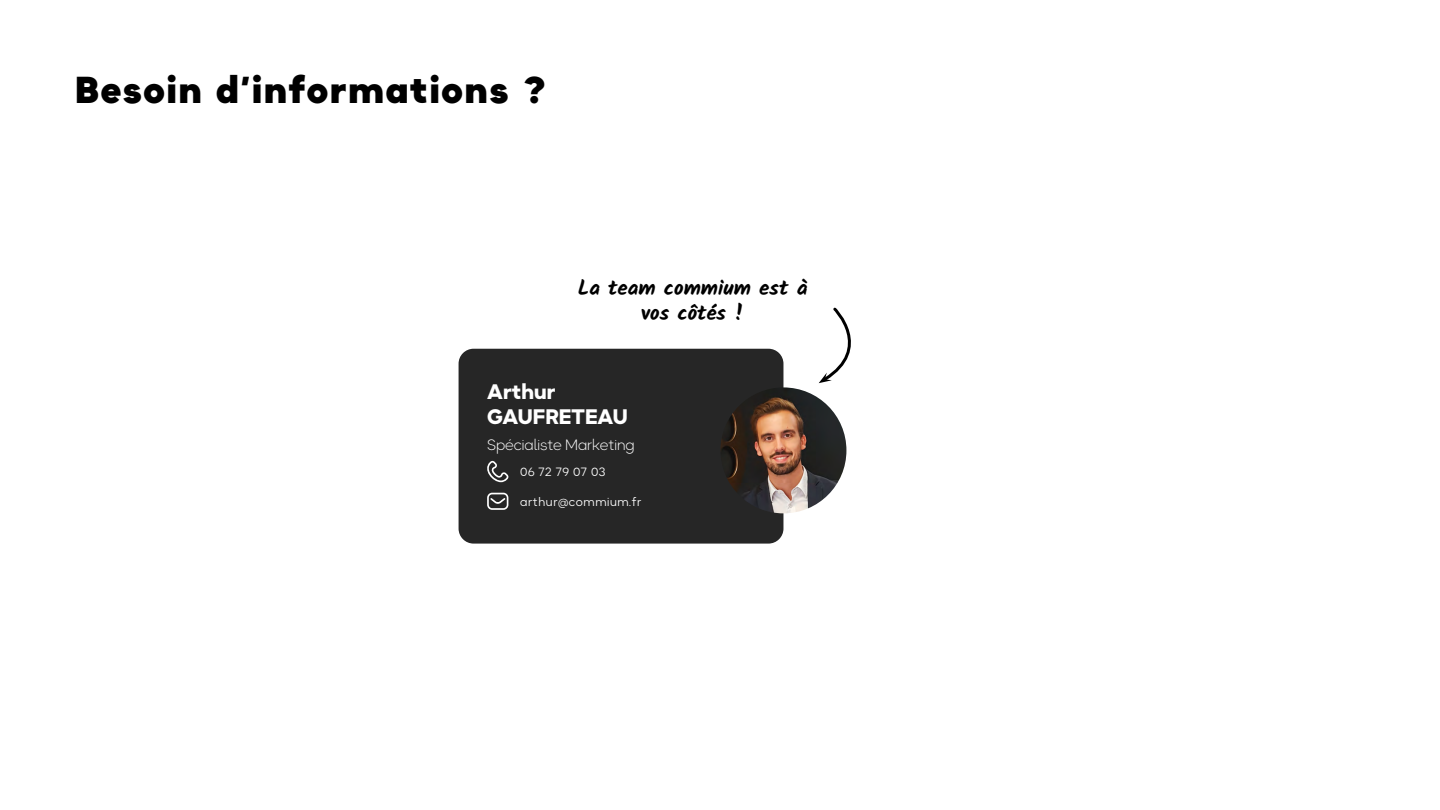
<style>
.page{position:relative;width:1440px;height:810px;background:#fff}
.page>*{position:absolute;margin:0;border:0;box-sizing:border-box;transform-origin:0 0}
.t1{font:800 37.5px "Okta Neue";letter-spacing:.05em;color:#000}
.t2{font:700 21px/25.2px "Kalam";color:#000;text-align:center}
.t3{font:900 21px/25.2px "Okta Neue";color:#fff}
.t4{font:300 15px "Okta Neue";color:#fff}
.t5{font:12px "Okta Neue";letter-spacing:.05em;color:#fff}
</style>
<div class="page">
<div style="left:459px;top:349px;width:324px;height:195px;background:#262626;border-radius:15px"></div>
<img style="left:721px;top:387px;width:125px;height:126px;border-radius:63px">
<svg style="left:487px;top:461px;width:21px;height:21px"></svg>
<svg style="left:487px;top:493px;width:21px;height:17px"></svg>
<svg style="left:819px;top:307px;width:32px;height:76px"></svg>
<h1 class="t1" style="left:75px;top:60px;width:473px">Besoin d’informations ?</h1>
<h2 class="t2" style="left:578px;top:275px;width:231px">La team commium est à vos côtés !</h2>
<h2 class="t3" style="left:487px;top:379px;width:142px">Arthur<br>GAUFRETEAU</h2>
<p class="t4" style="left:487px;top:434px;width:149px">Spécialiste Marketing</p>
<p class="t5" style="left:520px;top:463px;width:87px">06 72 79 07 03</p>
<p class="t5" style="left:520px;top:492px;width:123px">arthur@commium.fr</p>
</div>
